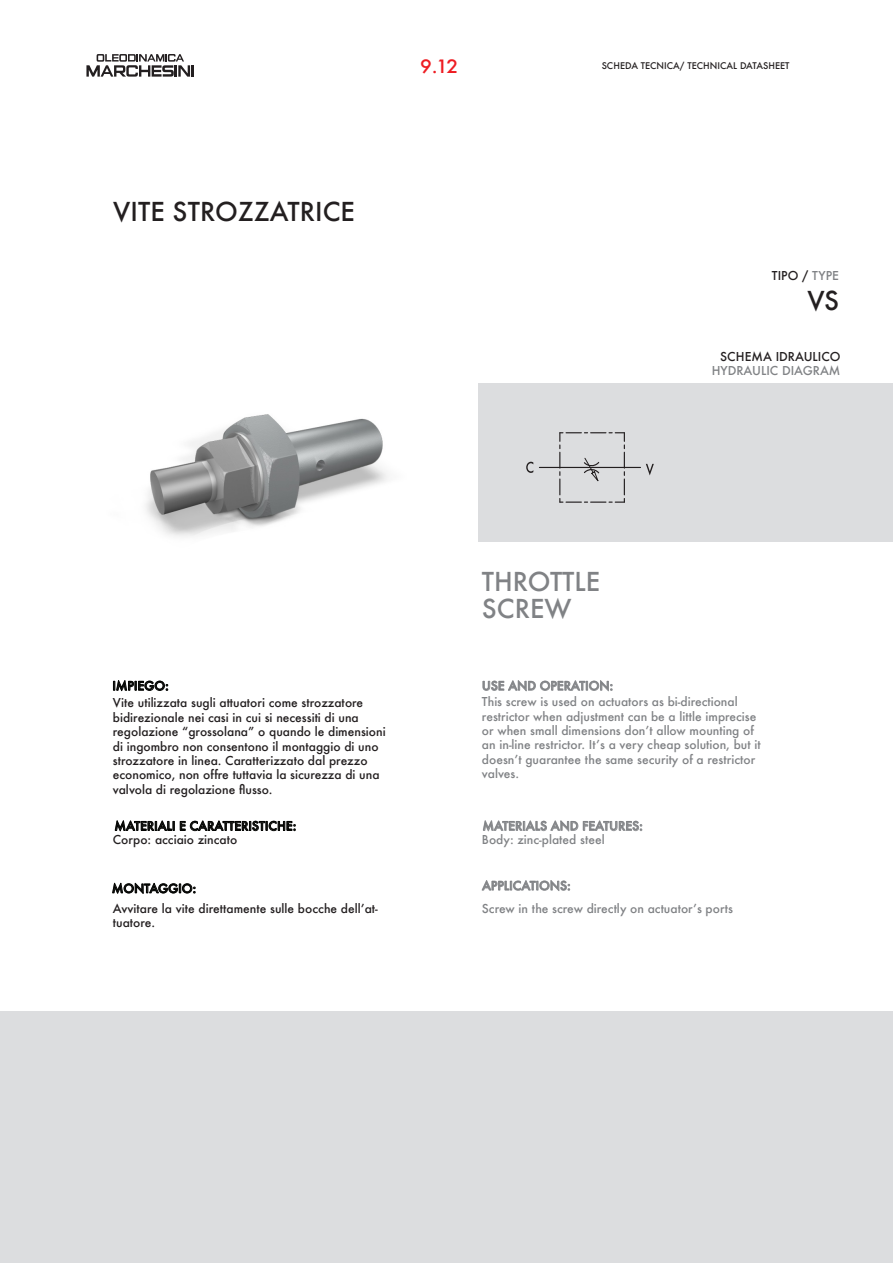
<style>
.page{position:relative;width:893px;height:1263px;background:#fff}
.page>*{position:absolute;margin:0;border:0;box-sizing:border-box;transform-origin:0 0}
.t1{font:500 25.5px "Futura";color:#231f20}
.t2{font:500 25.5px "Futura";color:#808285}
.t3{font:500 18px "Futura";color:#ee1d23;scale:1.06 1}
.t4{font:500 12px/14.4px "Futura";color:#231f20}
.t5{font:500 12px/14.4px "Futura";color:#808285}
.t6{font:500 12px "Futura";color:#040503}
.t7{font:500 9px "Futura";color:#231f20}
.s1{color:#808285}
</style>
<div class="page">
<div style="left:478px;top:383px;width:415px;height:159px;background:#dcdddf"></div>
<div style="left:0;top:1011px;width:893px;height:252px;background:#dcdddf"></div>
<svg style="left:86px;top:54px;width:108px;height:23px"></svg>
<svg style="left:482px;top:680px;width:131px;height:12px"></svg>
<svg style="left:483px;top:820px;width:160px;height:12px"></svg>
<svg style="left:481px;top:880px;width:90px;height:11px"></svg>
<svg style="left:112px;top:882px;width:84px;height:12px"></svg>
<svg style="left:114px;top:820px;width:182px;height:12px"></svg>
<svg style="left:113px;top:680px;width:56px;height:12px"></svg>
<img style="left:146px;top:414px;width:242px;height:123px">
<svg style="left:526px;top:462px;width:7px;height:11px"></svg>
<svg style="left:646px;top:464px;width:8px;height:11px"></svg>
<hr style="left:539px;top:467px;width:101px;height:1px;background:#231f20">
<svg style="left:559px;top:432px;width:66px;height:71px"></svg>
<p class="t1" style="left:113px;top:194px;width:243px">VITE STROZZATRICE</p>
<p class="t3" style="left:420px;top:54px;width:38px">9.12</p>
<p class="t7" style="left:602px;top:60px;width:189px">SCHEDA TECNICA/ TECHNICAL DATASHEET</p>
<p class="t4" style="left:772px;top:268px;width:68px">TIPO / <span class="s1">TYPE</span></p>
<p class="t1" style="left:807px;top:283px;width:33px">VS</p>
<p class="t4" style="left:720px;top:349px;width:122px">SCHEMA IDRAULICO</p>
<p class="t5" style="left:712px;top:363px;width:130px">HYDRAULIC DIAGRAM</p>
<p class="t2" style="left:482px;top:564px;width:120px">THROTTLE</p>
<p class="t2" style="left:482px;top:591px;width:91px">SCREW</p>
<p class="t6" style="left:112px;top:678px;width:58px">IMPIEGO:</p>
<p class="t5" style="left:482px;top:678px;width:133px">USE AND OPERATION:</p>
<p class="t4" style="left:113px;top:695px;width:274px">Vite utilizzata sugli attuatori come strozzatore bidirezionale nei casi in cui si necessiti di una regolazione “grossolana” o quando le dimensioni di ingombro non consentono il montaggio di uno strozzatore in linea. Caratterizzato dal prezzo economico, non offre tuttavia la sicurezza di una valvola di regolazione flusso.</p>
<p class="t5" style="left:482px;top:694px;width:280px">This screw is used on actuators as bi-directional restrictor when adjustment can be a little imprecise or when small dimensions don’t allow mounting of an in-line restrictor. It’s a very cheap solution, but it doesn’t guarantee the same security of a restrictor valves.</p>
<p class="t6" style="left:114px;top:818px;width:183px">MATERIALI E CARATTERISTICHE:</p>
<p class="t5" style="left:483px;top:819px;width:162px">MATERIALS AND FEATURES:</p>
<p class="t4" style="left:113px;top:832px;width:126px">Corpo: acciaio zincato</p>
<p class="t5" style="left:482px;top:832px;width:124px">Body: zinc-plated steel</p>
<p class="t6" style="left:112px;top:880px;width:86px">MONTAGGIO:</p>
<p class="t5" style="left:482px;top:878px;width:90px">APPLICATIONS:</p>
<p class="t4" style="left:113px;top:901px;width:266px">Avvitare la vite direttamente sulle bocche dell’at&shy;tuatore.</p>
<p class="t5" style="left:482px;top:901px;width:253px">Screw in the screw directly on actuator’s ports</p>
</div>
